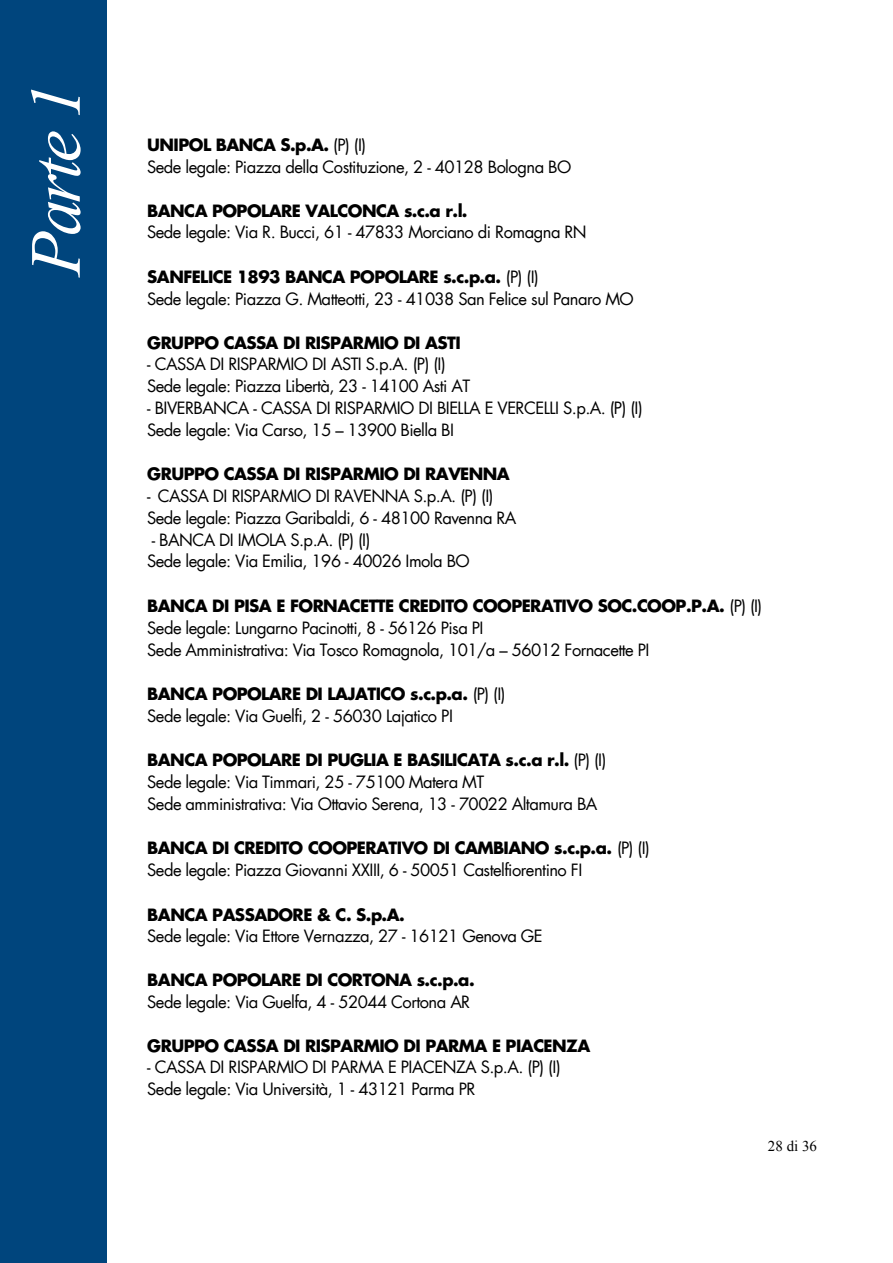
<style>
.page{position:relative;width:893px;height:1263px;background:#fff}
.page>*{position:absolute;margin:0;border:0;box-sizing:border-box;transform-origin:0 0}
.t1{font:italic 72px "Times New Roman";color:#fff}
.t2{font:16.5px/21.9px "Futura LT";letter-spacing:-.035em;color:#000}
.t3{font:700 16.5px "Futura LT";letter-spacing:-.035em;color:#000}
.t4{font:15px "Times New Roman";color:#000}
.s1{font-weight:700}
</style>
<div class="page">
<div style="left:0;top:0;width:106px;height:1263px;background:#00457d"></div>
<h1 class="t1" style="left:6px;top:276px;width:194px;rotate:-90deg">Parte 1</h1>
<p class="t2" style="left:147px;top:134px;width:426px"><span class="s1">UNIPOL BANCA S.p.A.</span> (P) (I)<br>Sede legale: Piazza della Costituzione, 2 - 40128 Bologna BO</p>
<p class="t3" style="left:147px;top:200px;width:322px">BANCA POPOLARE VALCONCA s.c.a r.l.</p>
<p class="t2" style="left:147px;top:221px;width:441px">Sede legale: Via R. Bucci, 61 - 47833 Morciano di Romagna RN</p>
<p class="t2" style="left:147px;top:266px;width:488px"><span class="s1">SANFELICE 1893 BANCA POPOLARE s.c.p.a.</span> (P) (I)<br>Sede legale: Piazza G. Matteotti, 23 - 41038 San Felice sul Panaro MO</p>
<p class="t3" style="left:147px;top:332px;width:315px">GRUPPO CASSA DI RISPARMIO DI ASTI</p>
<p class="t2" style="left:147px;top:354px;width:325px">- CASSA DI RISPARMIO DI ASTI S.p.A. (P) (I)<br>Sede legale: Piazza Libertà, 23 - 14100 Asti AT</p>
<p class="t2" style="left:147px;top:397px;width:497px">- BIVERBANCA - CASSA DI RISPARMIO DI BIELLA E VERCELLI S.p.A. (P) (I)<br>Sede legale: Via Carso, 15 – 13900 Biella BI</p>
<p class="t3" style="left:147px;top:463px;width:364px">GRUPPO CASSA DI RISPARMIO DI RAVENNA</p>
<p class="t2" style="left:147px;top:485px;width:371px">- CASSA DI RISPARMIO DI RAVENNA S.p.A. (P) (I)<br>Sede legale: Piazza Garibaldi, 6 - 48100 Ravenna RA</p>
<p class="t2" style="left:147px;top:529px;width:324px">- BANCA DI IMOLA S.p.A. (P) (I)<br>Sede legale: Via Emilia, 196 - 40026 Imola BO</p>
<p class="t2" style="left:147px;top:595px;width:617px"><span class="s1">BANCA DI PISA E FORNACETTE CREDITO COOPERATIVO SOC.COOP.P.A.</span> (P) (I)<br>Sede legale: Lungarno Pacinotti, 8 - 56126 Pisa PI<br>Sede Amministrativa: Via Tosco Romagnola, 101/a – 56012 Fornacette PI</p>
<p class="t2" style="left:147px;top:683px;width:360px"><span class="s1">BANCA POPOLARE DI LAJATICO s.c.p.a.</span> (P) (I)<br>Sede legale: Via Guelfi, 2 - 56030 Lajatico PI</p>
<p class="t2" style="left:147px;top:749px;width:461px"><span class="s1">BANCA POPOLARE DI PUGLIA E BASILICATA s.c.a r.l.</span> (P) (I)<br>Sede legale: Via Timmari, 25 - 75100 Matera MT<br>Sede amministrativa: Via Ottavio Serena, 13 - 70022 Altamura BA</p>
<p class="t2" style="left:147px;top:838px;width:504px"><span class="s1">BANCA DI CREDITO COOPERATIVO DI CAMBIANO s.c.p.a.</span> (P) (I)<br>Sede legale: Piazza Giovanni XXIII, 6 - 50051 Castelfiorentino FI</p>
<p class="t3" style="left:147px;top:903px;width:259px">BANCA PASSADORE &amp; C. S.p.A.</p>
<p class="t2" style="left:147px;top:925px;width:397px">Sede legale: Via Ettore Vernazza, 27 - 16121 Genova GE</p>
<p class="t3" style="left:147px;top:969px;width:329px">BANCA POPOLARE DI CORTONA s.c.p.a.</p>
<p class="t2" style="left:147px;top:991px;width:324px">Sede legale: Via Guelfa, 4 - 52044 Cortona AR</p>
<p class="t3" style="left:147px;top:1035px;width:445px">GRUPPO CASSA DI RISPARMIO DI PARMA E PIACENZA</p>
<p class="t2" style="left:147px;top:1057px;width:415px">- CASSA DI RISPARMIO DI PARMA E PIACENZA S.p.A. (P) (I)<br>Sede legale: Via Università, 1 - 43121 Parma PR</p>
<p class="t4" style="left:768px;top:1136px;width:51px">28 di 36</p>
</div>
